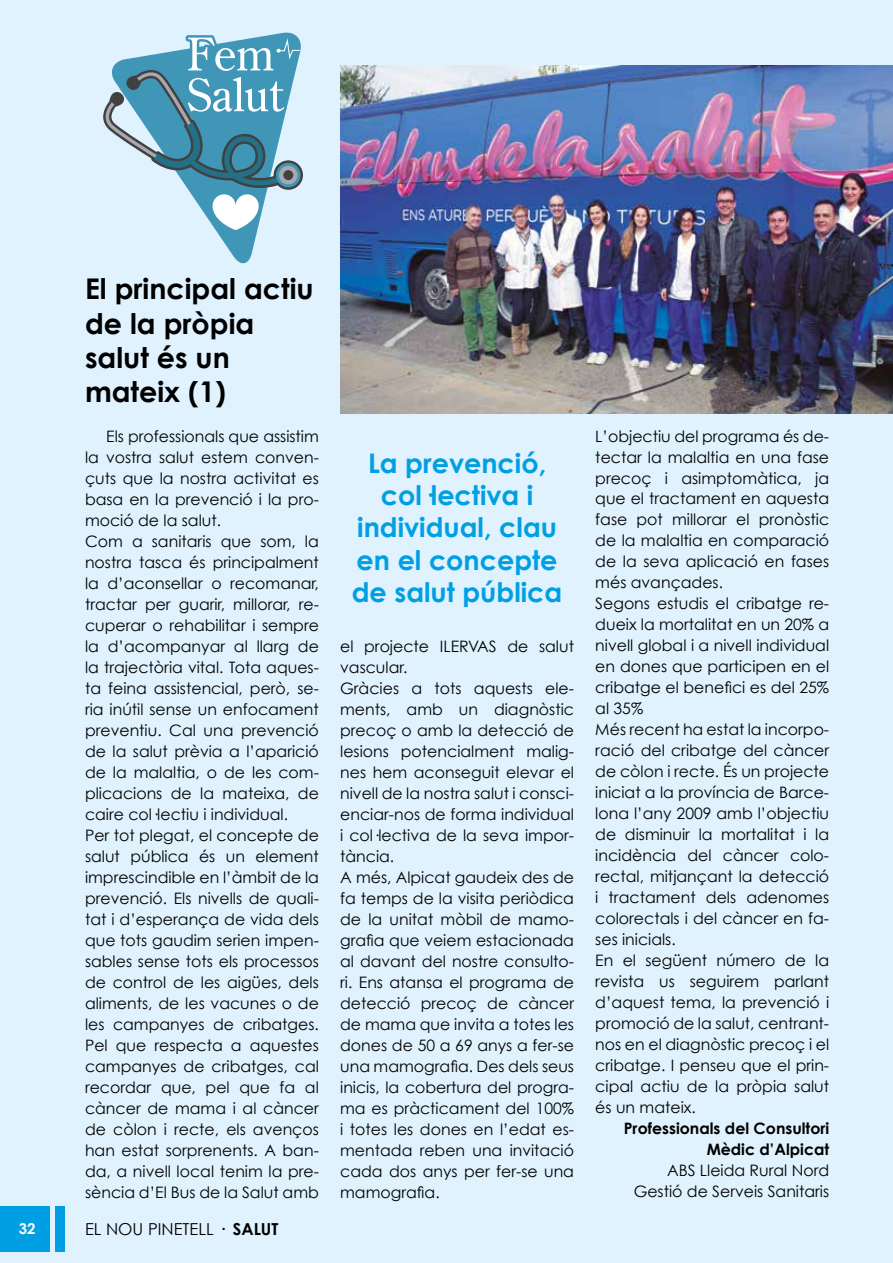
<style>
.page{position:relative;width:893px;height:1263px;background:#dff2fd}
.page>*{position:absolute;margin:0;border:0;box-sizing:border-box;transform-origin:0 0}
.t1{font:700 28.5px/34.2px "Century Gothic";color:#000}
.t2{font:700 27px/32.4px "Century Gothic";color:#009fe3;text-align:center}
.t3{font:16.5px "Century Gothic";color:#000}
.t4{font:15.75px/21px "Century Gothic";color:#000}
.t5{font:700 15.75px/21px "Century Gothic";color:#000;text-align:right}
.t6{font:700 15px "Century Gothic";color:#fff}
.s1{font-weight:700}
</style>
<div class="page">
<div style="left:0;top:1206px;width:50px;height:45px;background:#009fe3"></div>
<div style="left:55px;top:1206px;width:10px;height:45px;background:#009fe3"></div>
<img style="left:340px;top:66px;width:553px;height:348px">
<svg style="left:215px;top:32px;width:80px;height:232px"></svg>
<svg style="left:103px;top:35px;width:199px;height:195px"></svg>
<h1 class="t1" style="left:85px;top:271px;width:230px">El principal actiu de la pròpia salut és un mateix (1)</h1>
<p class="t4" style="left:85px;top:425px;width:235px;text-indent:21px">Els professionals que assistim la vostra salut estem conven&shy;çuts que la nostra activitat es basa en la prevenció i la pro&shy;moció de la salut.<br>Com a sanitaris que som, la nostra tasca és principalment la d’aconsellar o recomanar, tractar per guarir, millorar, re&shy;cuperar o rehabilitar i sempre la d’acompanyar al llarg de la trajectòria vital. Tota aques&shy;ta feina assistencial, però, se&shy;ria inútil sense un enfocament preventiu. Cal una prevenció de la salut prèvia a l’aparició de la malaltia, o de les com&shy;plicacions de la mateixa, de caire col·lectiu i individual.<br>Per tot plegat, el concepte de salut pública és un element imprescindible en l’àmbit de la prevenció. Els nivells de quali&shy;tat i d’esperança de vida dels que tots gaudim serien impen&shy;sables sense tots els processos de control de les aigües, dels aliments, de les vacunes o de les campanyes de cribatges.<br>Pel que respecta a aquestes campanyes de cribatges, cal recordar que, pel que fa al càncer de mama i al càncer de còlon i recte, els avenços han estat sorprenents. A ban&shy;da, a nivell local tenim la pre&shy;sència d’El Bus de la Salut amb</p>
<p class="t6" style="left:19px;top:1219px;width:18px">32</p>
<p class="t3" style="left:85px;top:1219px;width:195px">EL NOU PINETELL <span class="s1">· SALUT</span></p>
<h2 class="t2" style="left:352px;top:446px;width:212px">La prevenció, col·lectiva i individual, clau en el concepte de salut pública</h2>
<p class="t4" style="left:340px;top:635px;width:235px">el projecte ILERVAS de salut vascular.<br>Gràcies a tots aquests ele&shy;ments, amb un diagnòstic precoç o amb la detecció de lesions potencialment malig&shy;nes hem aconseguit elevar el nivell de la nostra salut i consci&shy;enciar-nos de forma individual i col·lectiva de la seva impor&shy;tància.<br>A més, Alpicat gaudeix des de fa temps de la visita periòdica de la unitat mòbil de mamo&shy;grafia que veiem estacionada al davant del nostre consulto&shy;ri. Ens atansa el programa de detecció precoç de càncer de mama que invita a totes les dones de 50 a 69 anys a fer-se una mamografia. Des dels seus inicis, la cobertura del progra&shy;ma es pràcticament del 100% i totes les dones en l’edat es&shy;mentada reben una invitació cada dos anys per fer-se una mamografia.</p>
<p class="t4" style="left:595px;top:425px;width:235px">L’objectiu del programa és de&shy;tectar la malaltia en una fase precoç i asimptomàtica, ja que el tractament en aquesta fase pot millorar el pronòstic de la malaltia en comparació de la seva aplicació en fases més avançades.<br>Segons estudis el cribatge re&shy;dueix la mortalitat en un 20% a nivell global i a nivell individual en dones que participen en el cribatge el benefici es del 25% al 35%<br>Més recent ha estat la incorpo&shy;ració del cribatge del càncer de còlon i recte. És un projecte iniciat a la província de Barce&shy;lona l’any 2009 amb l’objectiu de disminuir la mortalitat i la incidència del càncer colo&shy;rectal, mitjançant la detecció i tractament dels adenomes colorectals i del càncer en fa&shy;ses inicials.<br>En el següent número de la revista us seguirem parlant d’aquest tema, la prevenció i promoció de la salut, centrant&shy;nos en el diagnòstic precoç i el cribatge. I penseu que el prin&shy;cipal actiu de la pròpia salut és un mateix.</p>
<p class="t5" style="left:624px;top:1118px;width:207px">Professionals del Consultori<br>Mèdic d’Alpicat</p>
<p class="t4" style="left:634px;top:1160px;width:197px;text-align:right">ABS Lleida Rural Nord<br>Gestió de Serveis Sanitaris</p>
</div>
